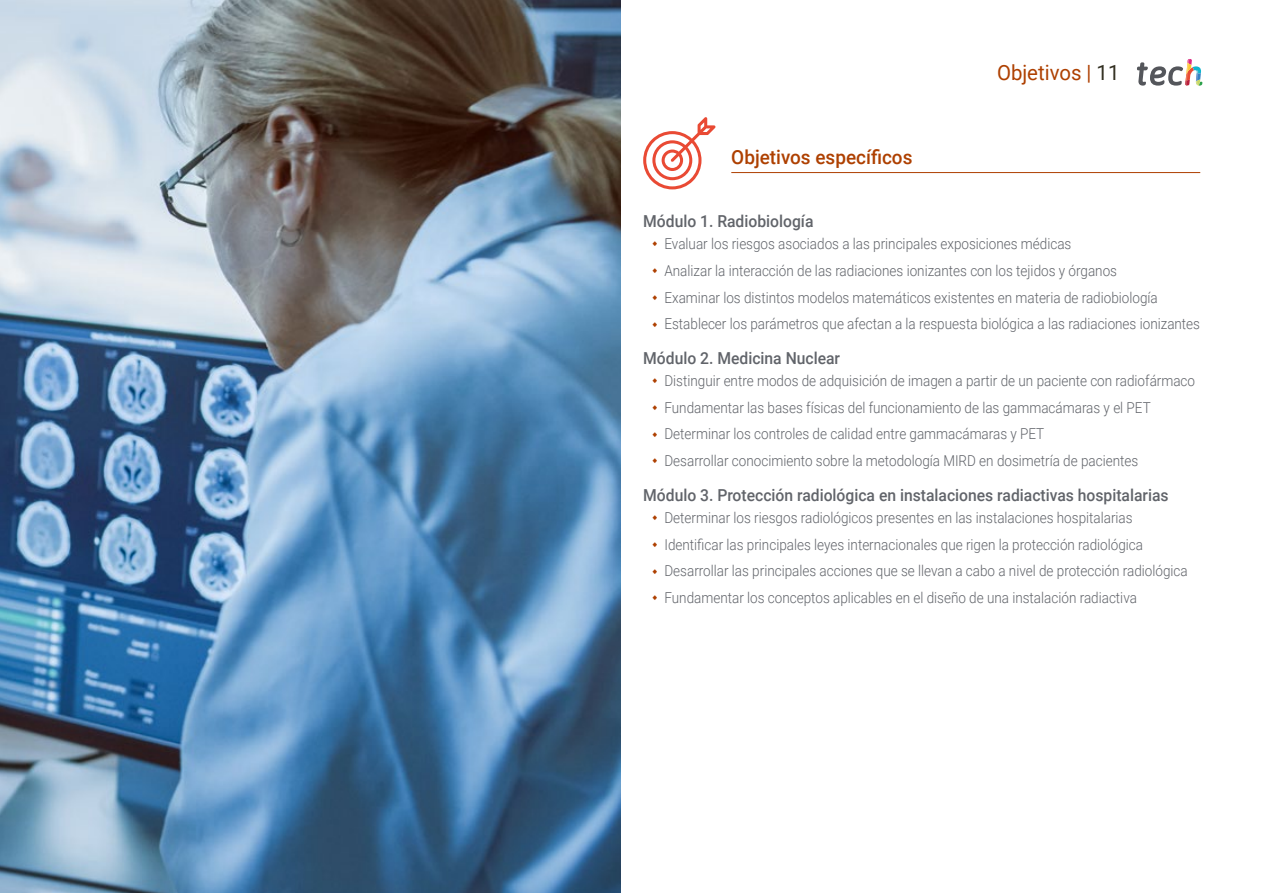
<style>
.page{position:relative;width:1263px;height:893px;background:#fff}
.page>*{position:absolute;margin:0;border:0;box-sizing:border-box;transform-origin:0 0}
.t1{font:21px "Roboto";color:#ae4000}
.t2{font:500 19.5px "Roboto";color:#ae4000}
.t3{font:500 16.5px "Roboto";color:#61646a;scale:.95 1}
.t4{font:300 15px/26.7px "Roboto";color:#61646a;scale:.9 1}
.s1{color:#312e20}
</style>
<div class="page">
<hr style="left:731px;top:172px;width:469px;height:1px;background:#ae4000">
<svg style="left:643px;top:117px;width:73px;height:72px"></svg>
<img style="left:0;top:0;width:621px;height:893px">
<svg style="left:1137px;top:59px;width:65px;height:27px"></svg>
<h2 class="t2" style="left:731px;top:143px;width:183px">Objetivos específicos</h2>
<h1 class="t1" style="left:997px;top:57px;width:124px">Objetivos | <span class="s1">11</span></h1>
<p class="t3" style="left:643px;top:209px;width:181px">Módulo 1. Radiobiología</p>
<p class="t4" style="left:664px;top:230px;width:597px">Evaluar los riesgos asociados a las principales exposiciones médicas<br>Analizar la interacción de las radiaciones ionizantes con los tejidos y órganos<br>Examinar los distintos modelos matemáticos existentes en materia de radiobiología Establecer los parámetros que afectan a la respuesta biológica a las radiaciones ionizantes</p>
<p class="t3" style="left:643px;top:346px;width:209px">Módulo 2. Medicina Nuclear</p>
<p class="t4" style="left:664px;top:367px;width:591px">Distinguir entre modos de adquisición de imagen a partir de un paciente con radiofármaco Fundamentar las bases físicas del funcionamiento de las gammacámaras y el PET Determinar los controles de calidad entre gammacámaras y PET<br>Desarrollar conocimiento sobre la metodología MIRD en dosimetría de pacientes</p>
<p class="t3" style="left:643px;top:483px;width:555px">Módulo 3. Protección radiológica en instalaciones radiactivas hospitalarias</p>
<p class="t4" style="left:664px;top:504px;width:583px">Determinar los riesgos radiológicos presentes en las instalaciones hospitalarias Identificar las principales leyes internacionales que rigen la protección radiológica Desarrollar las principales acciones que se llevan a cabo a nivel de protección radiológica Fundamentar los conceptos aplicables en el diseño de una instalación radiactiva</p>
</div>
